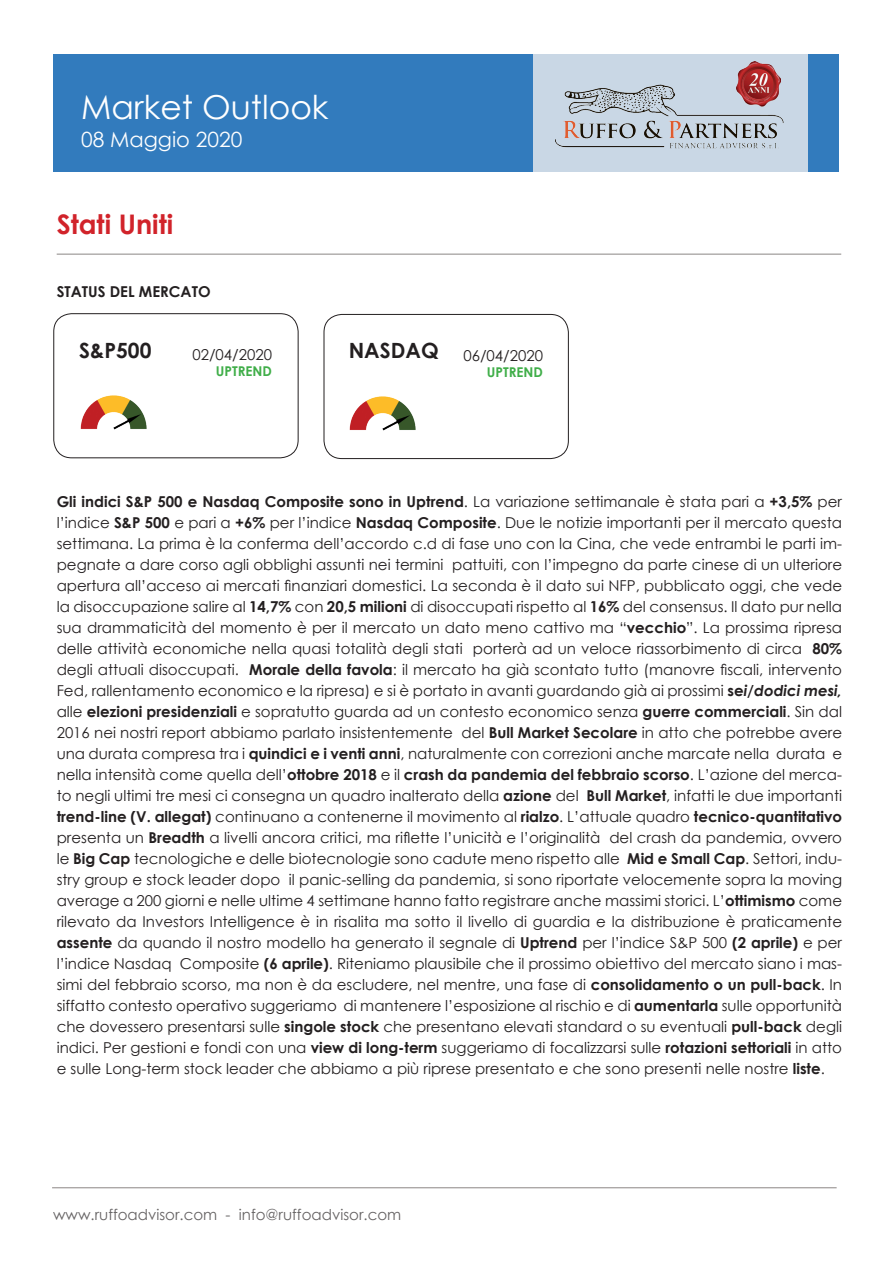
<style>
.page{position:relative;width:893px;height:1263px;background:#fff}
.page>*{position:absolute;margin:0;border:0;box-sizing:border-box;transform-origin:0 0}
.t1{font:33px "Century Gothic";color:#fff}
.t2{font:700 27px "Century Gothic";color:#d1232a}
.t3{font:700 21px "Century Gothic";color:#231f20}
.t4{font:21px "Century Gothic";color:#fff}
.t5{font:15px/21px "Century Gothic";color:#231f20;text-align:justify}
.t6{font:700 15px "Century Gothic";color:#231f20}
.t7{font:700 13.5px "Century Gothic";color:#40ae49}
.s1{font-weight:700}
.s2{font-weight:700;font-style:italic}
</style>
<div class="page">
<hr style="left:57px;top:254px;width:784px;height:1px;background:#48403e">
<img style="left:80px;top:395px;width:67px;height:34px">
<div style="left:53px;top:313px;width:245px;height:145px;border:1px solid #231f20;border-radius:18px"></div>
<img style="left:349px;top:396px;width:67px;height:34px">
<div style="left:324px;top:314px;width:245px;height:145px;border:1px solid #231f20;border-radius:18px"></div>
<hr style="left:52px;top:1187px;width:785px;height:1px;background:#48403e">
<div style="left:53px;top:54px;width:786px;height:117px;background:#327bbd"></div>
<div style="left:533px;top:54px;width:274px;height:117px;background:#c9d7e5"></div>
<img style="left:555px;top:84px;width:229px;height:65px">
<img style="left:736px;top:62px;width:44px;height:45px">
<p class="t1" style="left:81px;top:84px;width:249px">Market Outlook</p>
<p class="t4" style="left:81px;top:125px;width:163px">08 Maggio 2020</p>
<p class="t2" style="left:57px;top:203px;width:118px">Stati Uniti</p>
<p class="t6" style="left:57px;top:280px;width:155px">STATUS DEL MERCATO</p>
<p class="t3" style="left:79px;top:334px;width:74px">S&amp;P500</p>
<p class="t5" style="left:192px;top:344px;width:81px">02/04/2020</p>
<p class="t7" style="left:216px;top:361px;width:58px">UPTREND</p>
<p class="t3" style="left:349px;top:335px;width:91px">NASDAQ</p>
<p class="t5" style="left:463px;top:345px;width:81px">06/04/2020</p>
<p class="t7" style="left:487px;top:362px;width:58px">UPTREND</p>
<p class="t5" style="left:57px;top:490px;width:787px"><span class="s1">Gli indici S&amp;P 500 e Nasdaq Composite sono in Uptrend</span>. La variazione settimanale è stata pari a <span class="s1">+3,5%</span> per l’indice <span class="s1">S&amp;P 500</span> e pari a <span class="s1">+6%</span> per l’indice <span class="s1">Nasdaq Composite</span>. Due le notizie importanti per il mercato questa settimana. La prima è la conferma dell’accordo c.d di fase uno con la Cina, che vede entrambi le parti im&shy;pegnate a dare corso agli obblighi assunti nei termini pattuiti, con l’impegno da parte cinese di un ulteriore apertura all’acceso ai mercati finanziari domestici. La seconda è il dato sui NFP, pubblicato oggi, che vede la disoccupazione salire al <span class="s1">14,7%</span> con <span class="s1">20,5 milioni</span> di disoccupati rispetto al <span class="s1">16%</span> del consensus. Il dato pur nella sua drammaticità del momento è per il mercato un dato meno cattivo ma “<span class="s1">vecchio</span>”. La prossima ripresa delle attività economiche nella quasi totalità degli stati porterà ad un veloce riassorbimento di circa <span class="s1">80% </span>degli attuali disoccupati. <span class="s1">Morale della favola</span>: il mercato ha già scontato tutto (manovre fiscali, intervento Fed, rallentamento economico e la ripresa) e si è portato in avanti guardando già ai prossimi <span class="s1">se</span><span class="s2">i/dodici mesi, </span>alle <span class="s1">elezioni presidenziali</span> e sopratutto guarda ad un contesto economico senza <span class="s1">guerre commerciali</span>. Sin dal 2016 nei nostri report abbiamo parlato insistentemente del <span class="s1">Bull Market Secolare</span> in atto che potrebbe avere una durata compresa tra i <span class="s1">quindici e i venti anni</span>, naturalmente con correzioni anche marcate nella durata e nella intensità come quella dell’<span class="s1">ottobre 2018</span> e il <span class="s1">crash da pandemia del febbraio scorso</span>. L’azione del merca&shy;to negli ultimi tre mesi ci consegna un quadro inalterato della <span class="s1">azione</span> del <span class="s1">Bull Market</span>, infatti le due importanti <span class="s1">trend-line (V. allegat)</span> continuano a contenerne il movimento al <span class="s1">rialzo</span>. L’attuale quadro <span class="s1">tecnico-quantitativo </span>presenta un <span class="s1">Breadth</span> a livelli ancora critici, ma riflette l’unicità e l’originalità del crash da pandemia, ovvero le <span class="s1">Big Cap</span> tecnologiche e delle biotecnologie sono cadute meno rispetto alle <span class="s1">Mid e Small Cap</span>. Settori, indu&shy;stry group e stock leader dopo il panic-selling da pandemia, si sono riportate velocemente sopra la moving average a 200 giorni e nelle ultime 4 settimane hanno fatto registrare anche massimi storici. L’<span class="s1">ottimismo</span> come rilevato da Investors Intelligence è in risalita ma sotto il livello di guardia e la distribuzione è praticamente <span class="s1">assente</span> da quando il nostro modello ha generato il segnale di <span class="s1">Uptrend</span> per l’indice S&amp;P 500 <span class="s1">(2 aprile)</span> e per l’indice Nasdaq Composite <span class="s1">(6 aprile)</span>. Riteniamo plausibile che il prossimo obiettivo del mercato siano i mas&shy;simi del febbraio scorso, ma non è da escludere, nel mentre, una fase di <span class="s1">consolidamento o un pull-back</span>. In siffatto contesto operativo suggeriamo di mantenere l’esposizione al rischio e di <span class="s1">aumentarla</span> sulle opportunità che dovessero presentarsi sulle <span class="s1">singole stock</span> che presentano elevati standard o su eventuali <span class="s1">pull-back</span> degli indici. Per gestioni e fondi con una <span class="s1">view di long-term</span> suggeriamo di focalizzarsi sulle <span class="s1">rotazioni settoriali</span> in atto e sulle Long-term stock leader che abbiamo a più riprese presentato e che sono presenti nelle nostre <span class="s1">liste</span>.</p>
<p class="t5" style="left:53px;top:1204px;width:350px">www.ruffoadvisor.com - info@ruffoadvisor.com</p>
</div>
